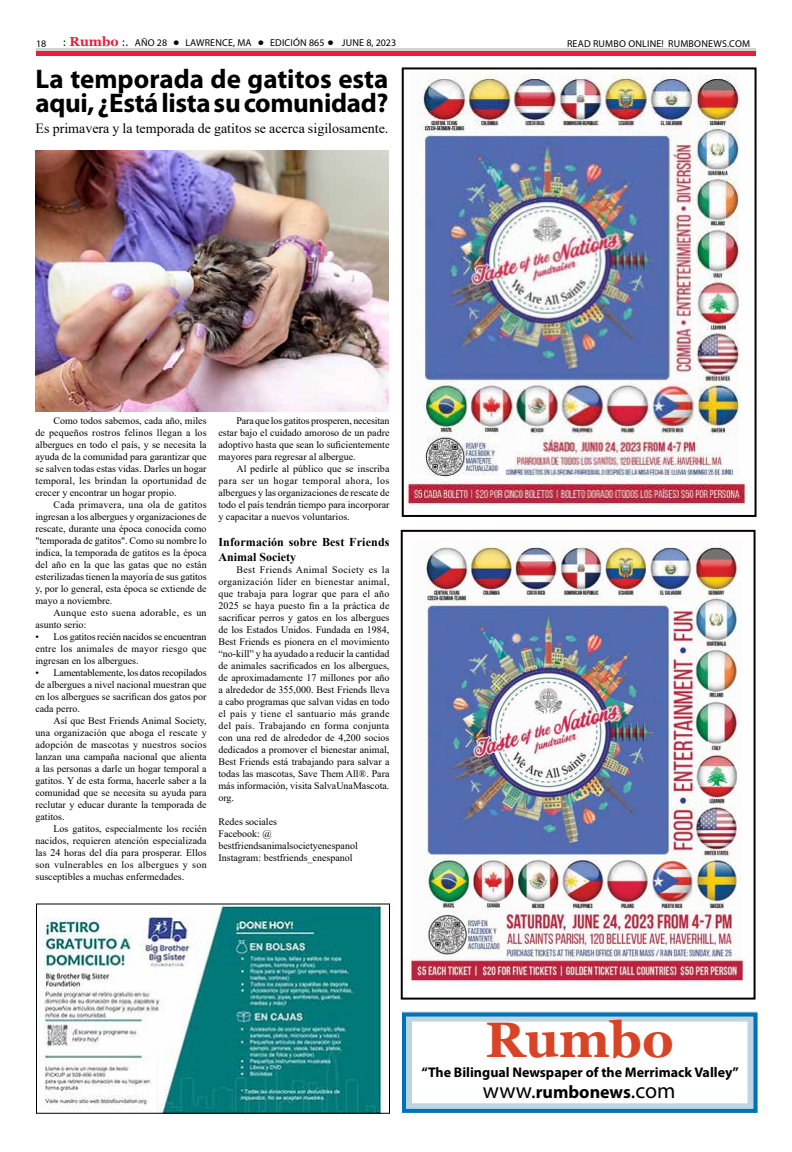
<style>
.page{position:relative;width:792px;height:1152px;background:#fff}
.page>*{position:absolute;margin:0;border:0;box-sizing:border-box;transform-origin:0 0}
.t1{font:700 50px "Georgia";color:#d74526}
.t2{font:700 27px/24px "Myriad Pro";letter-spacing:-.01em;color:#000}
.t3{font:700 18px "Myriad Pro";color:#000}
.t4{font:14px "Times New Roman";color:#000}
.t5{font:700 14px "Myriad Pro";color:#000}
.t6{font:700 12px/14.4px "Times New Roman";letter-spacing:.01em;color:#000}
.t7{font:10px/12px "Times New Roman";color:#000;text-align:justify}
.t8{font:10px "Myriad Pro";letter-spacing:.02em;color:#000}
.t9{font:10px/12px "Times New Roman";letter-spacing:.025em;color:#000}
.s1{font-family:"Tahoma"}
.s2{font-family:"Georgia";font-weight:700;font-size:13px;color:#ed1a3b}
.s3{font-family:"Tahoma";font-weight:700;color:#fff}
.s4{font-weight:400;font-size:22px}
</style>
<div class="page">
<div style="left:36px;top:51px;width:720px;height:5px;background:#ed1a3b"></div>
<hr style="left:36px;top:48px;width:720px;height:3px;background:#d1d3d4">
<img style="left:41px;top:906px;width:342px;height:206px">
<div style="left:36px;top:904px;width:354px;height:210px;border:1px solid #000"></div>
<img style="left:36px;top:150px;width:352px;height:261px">
<img style="left:405px;top:72px;width:342px;height:436px">
<div style="left:402px;top:67px;width:355px;height:450px;border:2px solid #060203"></div>
<img style="left:410px;top:541px;width:336px;height:440px">
<div style="left:401px;top:530px;width:355px;height:470px;border:2px solid #060203"></div>
<svg style="left:402px;top:1012px;width:356px;height:100px"></svg>
<p class="t8" style="left:36px;top:37px;width:12px">18</p>
<p class="t8" style="left:63px;top:36px;width:335px"><span class="s1">:</span> <span class="s2">Rumbo</span> <span class="s1">:.</span> AÑO 28 <span class="s3">•</span> LAWRENCE, MA <span class="s3">•</span> EDICIÓN 865 <span class="s3">•</span> JUNE 8, 2023</p>
<p class="t8" style="left:567px;top:37px;width:185px">READ RUMBO ONLINE! RUMBONEWS.COM</p>
<h2 class="t2" style="left:36px;top:66px;width:354px">La temporada de gatitos esta aqui, ¿Está lista su comunidad?</h2>
<h3 class="t4" style="left:36px;top:118px;width:354px">Es primavera y la temporada de gatitos se acerca sigilosamente.</h3>
<p class="t7" style="left:35px;top:414px;width:173px;text-indent:18px">Como todos sabemos, cada año, miles de pequeños rostros felinos llegan a los albergues en todo el país, y se necesita la ayuda de la comunidad para garantizar que se salven todas estas vidas. Darles un hogar temporal, les brindan la oportunidad de crecer y encontrar un hogar propio.</p>
<p class="t7" style="left:35px;top:498px;width:173px;text-indent:18px">Cada primavera, una ola de gatitos ingresan a los albergues y organizaciones de rescate, durante una época conocida como "temporada de gatitos''. Como su nombre lo indica, la temporada de gatitos es la época del año en la que las gatas que no están esterilizadas tienen la mayoría de sus gatitos y, por lo general, esta época se extiende de mayo a noviembre.</p>
<p class="t9" style="left:35px;top:606px;width:173px;text-indent:18px">Aunque esto suena adorable, es un asunto serio:</p>
<p class="t7" style="left:35px;top:630px;width:173px">• Los gatitos recién nacidos se encuentran entre los animales de mayor riesgo que ingresan en los albergues.</p>
<p class="t7" style="left:35px;top:666px;width:173px">• Lamentablemente, los datos recopilados de albergues a nivel nacional muestran que en los albergues se sacrifican dos gatos por cada perro.</p>
<p class="t7" style="left:35px;top:714px;width:173px;text-indent:18px">Así que Best Friends Animal Society, una organización que aboga el rescate y adopción de mascotas y nuestros socios lanzan una campaña nacional que alienta a las personas a darle un hogar temporal a gatitos. Y de esta forma, hacerle saber a la comunidad que se necesita su ayuda para reclutar y educar durante la temporada de gatitos.</p>
<p class="t7" style="left:35px;top:822px;width:173px;text-indent:18px">Los gatitos, especialmente los recién nacidos, requieren atención especializada las 24 horas del día para prosperar. Ellos son vulnerables en los albergues y son susceptibles a muchas enfermedades.</p>
<p class="t7" style="left:218px;top:414px;width:173px;text-indent:18px">Para que los gatitos prosperen, necesitan estar bajo el cuidado amoroso de un padre adoptivo hasta que sean lo suficientemente mayores para regresar al albergue.</p>
<p class="t7" style="left:218px;top:462px;width:173px;text-indent:18px">Al pedirle al público que se inscriba para ser un hogar temporal ahora, los albergues y las organizaciones de rescate de todo el país tendrán tiempo para incorporar y capacitar a nuevos voluntarios.</p>
<p class="t6" style="left:218px;top:535px;width:173px">Información sobre Best Friends<br>Animal Society</p>
<p class="t7" style="left:218px;top:563px;width:173px;text-indent:18px">Best Friends Animal Society es la organización líder en bienestar animal, que trabaja para lograr que para el año 2025 se haya puesto fin a la práctica de sacrificar perros y gatos en los albergues de los Estados Unidos. Fundada en 1984, Best Friends es pionera en el movimiento “no-kill” y ha ayudado a reducir la cantidad de animales sacrificados en los albergues, de aproximadamente 17 millones por año a alrededor de 355,000. Best Friends lleva a cabo programas que salvan vidas en todo el país y tiene el santuario más grande del país. Trabajando en forma conjunta con una red de alrededor de 4,200 socios dedicados a promover el bienestar animal, Best Friends está trabajando para salvar a todas las mascotas, Save Them All®. Para más información, visita SalvaUnaMascota. org.</p>
<p class="t7" style="left:218px;top:815px;width:141px;text-align:left">Redes sociales<br>Facebook: @ bestfriendsanimalsocietyenespanol<br>Instagram: bestfriends_enespanol</p>
<h1 class="t1" style="left:485px;top:1008px;width:190px">Rumbo</h1>
<h3 class="t3" style="left:483px;top:1080px;width:194px"><span class="s4">www.</span>rumbonews<span class="s4">.com</span></h3>
<h3 class="t5" style="left:421px;top:1063px;width:319px">“The Bilingual Newspaper of the Merrimack Valley”</h3>
</div>
